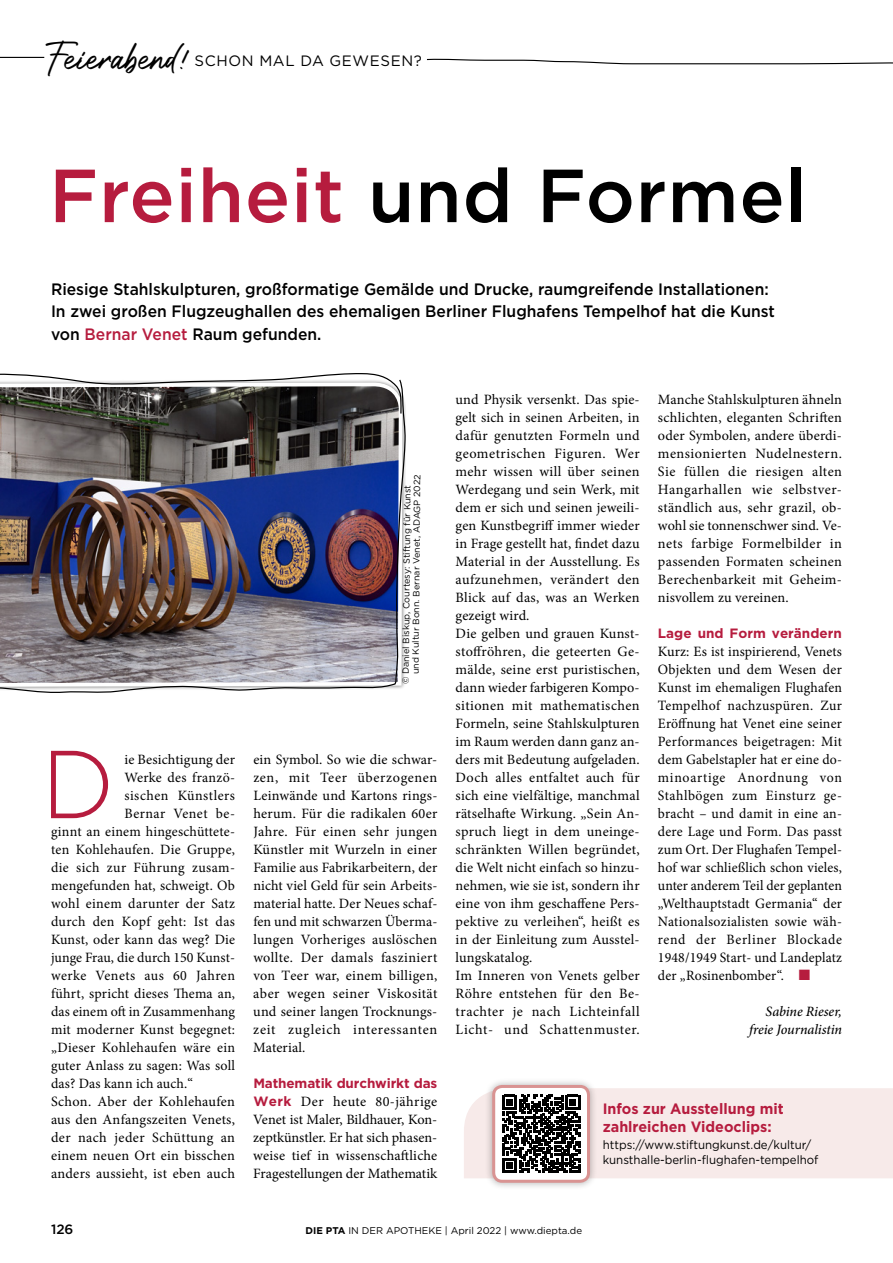
<style>
.page{position:relative;width:893px;height:1263px;background:#fff}
.page>*{position:absolute;margin:0;border:0;box-sizing:border-box;transform-origin:0 0}
.t1{font:300 96.15px "Gotham";color:#b61c3e}
.t2{font:500 75px "Gotham";letter-spacing:.01em;color:#000}
.t3{font:italic 37.5px "Roustel";letter-spacing:-.03em;color:#000;scale:.94 1}
.t4{font:500 16.5px/22.5px "Gotham";color:#000;scale:.95 1}
.t5{font:700 15px/18px "Gotham";color:#b61c3e;scale:.96 1}
.t6{font:15px "Gotham";letter-spacing:.04em;color:#000}
.t7{font:14.25px/18px "Minion Pro";letter-spacing:.015em;color:#000;text-align:justify}
.t8{font:14.25px "Minion Pro";letter-spacing:.035em;color:#000}
.t9{font:italic 500 14.25px/18px "Minion Pro";letter-spacing:-.005em;color:#000;text-align:right}
.t10{font:14.25px "Minion Pro";letter-spacing:.04em;color:#000}
.t11{font:700 13.5px "Gotham";letter-spacing:-.01em;color:#b61c3e}
.t12{font:500 13.5px "Gotham";color:#000}
.t13{font:12px/15px "Gotham";color:#000;scale:.96 1}
.t14{font:9.75px "Gotham";color:#000}
.t15{font:9px/9.8px "Gotham";color:#000}
.s1{color:#b61c3e}
.s2{font-family:"Gotham";font-weight:700;font-size:13.5px;color:#b61c3e}
.s3{font-weight:700}
</style>
<div class="page">
<hr style="left:0;top:57px;width:44px;height:1px;background:#000">
<svg style="left:426px;top:58px;width:467px;height:7px"></svg>
<img style="left:0;top:373px;width:406px;height:320px">
<div style="left:484px;top:1077px;width:114px;height:113px;background:#000;opacity:.3"></div>
<svg style="left:464px;top:1088px;width:429px;height:90px;background:#dad0cf"></svg>
<div style="left:492px;top:1085px;width:98px;height:98px;border:3px solid #d99392;border-radius:9px"></div>
<h3 class="t3" style="left:49px;top:27px;width:165px">Feierabend!</h3>
<p class="t6" style="left:195px;top:51px;width:229px">SCHON MAL DA GEWESEN?</p>
<h2 class="t2" style="left:49px;top:147px;width:759px"><span class="s1">Freiheit</span> und Formel</h2>
<p class="t4" style="left:51px;top:278px;width:763px">Riesige Stahlskulpturen, großformatige Gemälde und Drucke, raumgreifende Installationen:<br>In zwei großen Flugzeughallen des ehemaligen Berliner Flughafens Tempelhof hat die Kunst von <span class="s1">Bernar Venet</span> Raum gefunden.</p>
<h1 class="t1" style="left:41px;top:723px;width:75px">D</h1>
<p class="t7" style="left:124px;top:751px;width:112px">ie Besichtigung der</p>
<p class="t7" style="left:124px;top:769px;width:112px">Werke des franzö-</p>
<p class="t10" style="left:124px;top:786px;width:112px">sischen Künstlers</p>
<p class="t8" style="left:124px;top:804px;width:112px">Bernar Venet be-</p>
<p class="t7" style="left:51px;top:823px;width:186px">ginnt an einem hingeschüttete-</p>
<p class="t7" style="left:51px;top:841px;width:186px">ten Kohlehaufen. Die Gruppe,</p>
<p class="t7" style="left:51px;top:859px;width:186px">die sich zur Führung zusam-</p>
<p class="t7" style="left:51px;top:877px;width:185px">mengefunden hat, schweigt. Ob</p>
<p class="t7" style="left:51px;top:895px;width:185px">wohl einem darunter der Satz</p>
<p class="t7" style="left:51px;top:913px;width:185px">durch den Kopf geht: Ist das</p>
<p class="t7" style="left:51px;top:931px;width:186px">Kunst, oder kann das weg? Die</p>
<p class="t7" style="left:51px;top:949px;width:186px">junge Frau, die durch 150 Kunst-</p>
<p class="t8" style="left:51px;top:966px;width:186px">werke Venets aus 60 Jahren</p>
<p class="t7" style="left:51px;top:985px;width:186px">führt, spricht dieses Thema an,</p>
<p class="t7" style="left:51px;top:1003px;width:185px">das einem oft in Zusammenhang</p>
<p class="t7" style="left:51px;top:1021px;width:186px">mit moderner Kunst begegnet:</p>
<p class="t7" style="left:51px;top:1039px;width:186px">„Dieser Kohlehaufen wäre ein</p>
<p class="t7" style="left:51px;top:1057px;width:186px">guter Anlass zu sagen: Was soll</p>
<p class="t7" style="left:51px;top:1075px;width:143px">das? Das kann ich auch.“</p>
<p class="t7" style="left:51px;top:1093px;width:186px">Schon. Aber der Kohlehaufen</p>
<p class="t7" style="left:51px;top:1111px;width:185px">aus den Anfangszeiten Venets,</p>
<p class="t7" style="left:51px;top:1129px;width:186px">der nach jeder Schüttung an</p>
<p class="t7" style="left:51px;top:1147px;width:186px">einem neuen Ort ein bisschen</p>
<p class="t7" style="left:51px;top:1165px;width:185px">anders aussieht, ist eben auch</p>
<p class="t15" style="left:400px;top:674px;width:201px;text-indent:-10px;rotate:-89deg">© Daniel Biskup, Courtesy: Stiftung für Kunst und Kultur Bonn. Bernar Venet, ADAGP 2022</p>
<p class="t7" style="left:253px;top:751px;width:186px">ein Symbol. So wie die schwar&shy;zen, mit Teer überzogenen Leinwände und Kartons rings&shy;herum. Für die radikalen 60er Jahre. Für einen sehr jungen Künstler mit Wurzeln in einer Familie aus Fabrikarbeitern, der nicht viel Geld für sein Arbeits&shy;material hatte. Der Neues schaf&shy;fen und mit schwarzen Überma&shy;lungen Vorheriges auslöschen wollte. Der damals fasziniert von Teer war, einem billigen, aber wegen seiner Viskosität und seiner langen Trocknungs&shy;zeit zugleich interessanten Material.</p>
<p class="t11" style="left:253px;top:1074px;width:186px">Mathematik durchwirkt das</p>
<p class="t7" style="left:253px;top:1093px;width:186px"><span class="s2">Werk</span> Der heute 80-jährige Venet ist Maler, Bildhauer, Kon&shy;zeptkünstler. Er hat sich phasen&shy;weise tief in wissenschaftliche Fragestellungen der Mathematik</p>
<p class="t7" style="left:456px;top:391px;width:186px;text-align:left">und Physik versenkt. Das spie&shy;gelt sich in seinen Arbeiten, in dafür genutzten Formeln und geometrischen Figuren. Wer mehr wissen will über seinen<br>Werdegang und sein Werk, mit dem er sich und seinen jeweili&shy;gen Kunstbegriff immer wieder in Frage gestellt hat, findet dazu<br>Material in der Ausstellung. Es aufzunehmen, verändert den<br>Blick auf das, was an Werken gezeigt wird.<br>Die gelben und grauen Kunst&shy;stoffröhren, die geteerten Ge&shy;mälde, seine erst puristischen, dann wieder farbigeren Kompo&shy;sitionen mit mathematischen<br>Formeln, seine Stahlskulpturen im Raum werden dann ganz an&shy;ders mit Bedeutung aufgeladen.<br>Doch alles entfaltet auch für sich eine vielfältige, manchmal rätselhafte Wirkung. „Sein An&shy;spruch liegt in dem uneinge&shy;schränkten Willen begründet, die Welt nicht einfach so hinzu&shy;nehmen, wie sie ist, sondern ihr eine von ihm geschaffene Pers&shy;pektive zu verleihen“, heißt es in der Einleitung zum Ausstel&shy;lungskatalog.<br>Im Inneren von Venets gelber<br>Röhre entstehen für den Be&shy;trachter je nach Lichteinfall<br>Licht- und Schattenmuster.</p>
<p class="t7" style="left:658px;top:391px;width:186px">Manche Stahlskulpturen ähneln schlichten, eleganten Schriften oder Symbolen, andere überdi&shy;mensionierten Nudelnestern.<br>Sie füllen die riesigen alten Hangarhallen wie selbstver&shy;ständlich aus, sehr grazil, ob&shy;wohl sie tonnenschwer sind. Ve&shy;nets farbige Formelbilder in passenden Formaten scheinen Berechenbarkeit mit Geheim&shy;nisvollem zu vereinen.</p>
<p class="t11" style="left:658px;top:624px;width:185px">Lage und Form verändern</p>
<p class="t7" style="left:658px;top:643px;width:186px">Kurz: Es ist inspirierend, Venets Objekten und dem Wesen der Kunst im ehemaligen Flughafen Tempelhof nachzuspüren. Zur Eröffnung hat Venet eine seiner Performances beigetragen: Mit dem Gabelstapler hat er eine do&shy;minoartige Anordnung von Stahlbögen zum Einsturz ge&shy;bracht – und damit in eine an&shy;dere Lage und Form. Das passt zum Ort. Der Flughafen Tempel&shy;hof war schließlich schon vieles, unter anderem Teil der geplanten „Welthauptstadt Germania“ der Nationalsozialisten sowie wäh&shy;rend der Berliner Blockade 1948/1949 Start- und Landeplatz der „Rosinenbomber“. <span class="s1">■</span></p>
<p class="t9" style="left:749px;top:1002px;width:94px">Sabine Rieser, freie Journalistin</p>
<p class="t5" style="left:603px;top:1099px;width:190px">Infos zur Ausstellung mit zahlreichen Videoclips:</p>
<p class="t13" style="left:603px;top:1137px;width:226px">https://www.stiftungkunst.de/kultur/ kunsthalle-berlin-flughafen-tempelhof</p>
<p class="t12" style="left:51px;top:1220px;width:24px">126</p>
<p class="t14" style="left:306px;top:1224px;width:278px"><span class="s3">DIE PTA</span> IN DER APOTHEKE | April 2022 | www.diepta.de</p>
</div>
